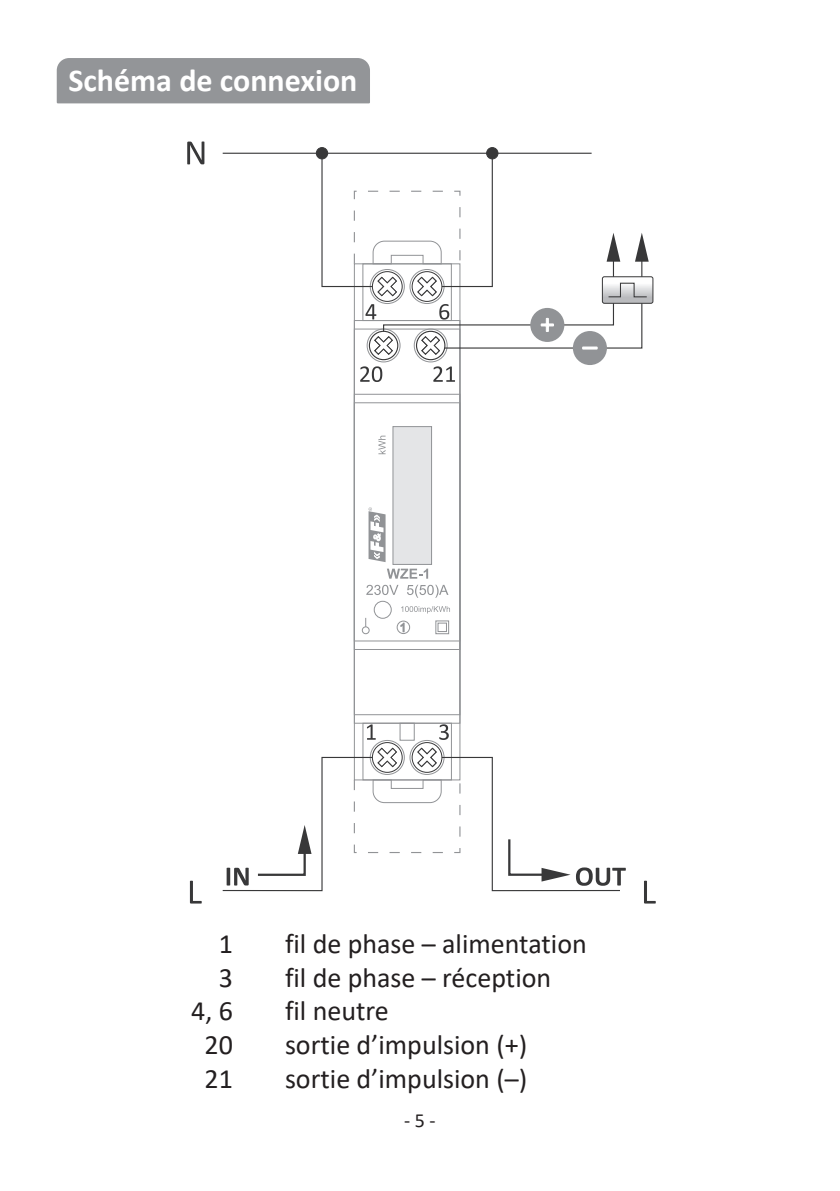
<style>
.page{position:relative;width:840px;height:1191px;background:#fff}
.page>*{position:absolute;margin:0;border:0;box-sizing:border-box;transform-origin:0 0}
.t1{font:700 32px "Calibri";color:#fff}
.t2{font:28px "Calibri";color:#231f20}
.t3{font:20px "Calibri";color:#231f20}
</style>
<div class="page">
<svg style="left:401px;top:606px;width:49px;height:7px"></svg>
<svg style="left:366px;top:585px;width:32px;height:10px"></svg>
<svg style="left:407px;top:584px;width:41px;height:14px"></svg>
<div style="left:361px;top:626px;width:8px;height:8px;border:1px solid #919396;border-radius:50%"></div>
<div style="left:435px;top:620px;width:14px;height:14px;border:1px solid #919396"></div>
<div style="left:437px;top:622px;width:9px;height:10px;border:1px solid #919396"></div>
<svg style="left:378px;top:436px;width:7px;height:18px"></svg>
<div style="left:374px;top:601px;width:17px;height:17px;border:1px solid #919396;border-radius:50%"></div>
<svg style="left:368px;top:507px;width:17px;height:55px"></svg>
<svg style="left:387px;top:568px;width:41px;height:10px"></svg>
<div style="left:396px;top:620px;width:14px;height:14px;border:1px solid #919396;border-radius:50%"></div>
<div style="left:354px;top:329px;width:106px;height:386px;border:1px solid #919396"></div>
<div style="left:399px;top:723px;width:15px;height:17px;border:1px solid #919396"></div>
<div style="left:393px;top:426px;width:38px;height:138px;background:#e4e5e7"></div>
<div style="left:392px;top:426px;width:39px;height:138px;border:1px solid #919396"></div>
<svg style="left:190px;top:880px;width:12px;height:23px"></svg>
<svg style="left:644px;top:880px;width:11px;height:23px"></svg>
<svg style="left:187px;top:141px;width:17px;height:23px"></svg>
<svg style="left:222px;top:724px;width:403px;height:167px"></svg>
<hr style="left:222px;top:153px;width:369px;height:1px;background:#383839">
<div style="left:486px;top:148px;width:11px;height:11px;background:#383839;border-radius:50%"></div>
<div style="left:486px;top:147px;width:12px;height:12px;border:1px solid #383839;border-radius:50%"></div>
<div style="left:316px;top:148px;width:11px;height:11px;background:#383839;border-radius:50%"></div>
<div style="left:316px;top:147px;width:12px;height:12px;border:1px solid #383839;border-radius:50%"></div>
<div style="left:601px;top:276px;width:52px;height:28px;border:1px solid #383839;border-radius:2px"></div>
<svg style="left:321px;top:152px;width:331px;height:230px"></svg>
<div style="left:57px;top:58px;width:313px;height:45px;background:#939598"></div>
<p class="t1" style="left:68px;top:58px;width:290px">Schéma de connexion</p>
<p class="t2" style="left:219px;top:924px;width:16px">1</p>
<p class="t2" style="left:285px;top:924px;width:303px">fil de phase – alimentation</p>
<p class="t2" style="left:219px;top:958px;width:16px">3</p>
<p class="t2" style="left:285px;top:958px;width:267px">fil de phase – réception</p>
<p class="t2" style="left:191px;top:991px;width:43px">4, 6</p>
<p class="t2" style="left:285px;top:991px;width:105px">fil neutre</p>
<p class="t2" style="left:204px;top:1025px;width:30px">20</p>
<p class="t2" style="left:285px;top:1025px;width:244px">sortie d’impulsion (+)</p>
<p class="t2" style="left:204px;top:1058px;width:30px">21</p>
<p class="t2" style="left:285px;top:1058px;width:244px">sortie d’impulsion (–)</p>
<p class="t3" style="left:404px;top:1106px;width:33px">- 5 -</p>
</div>
